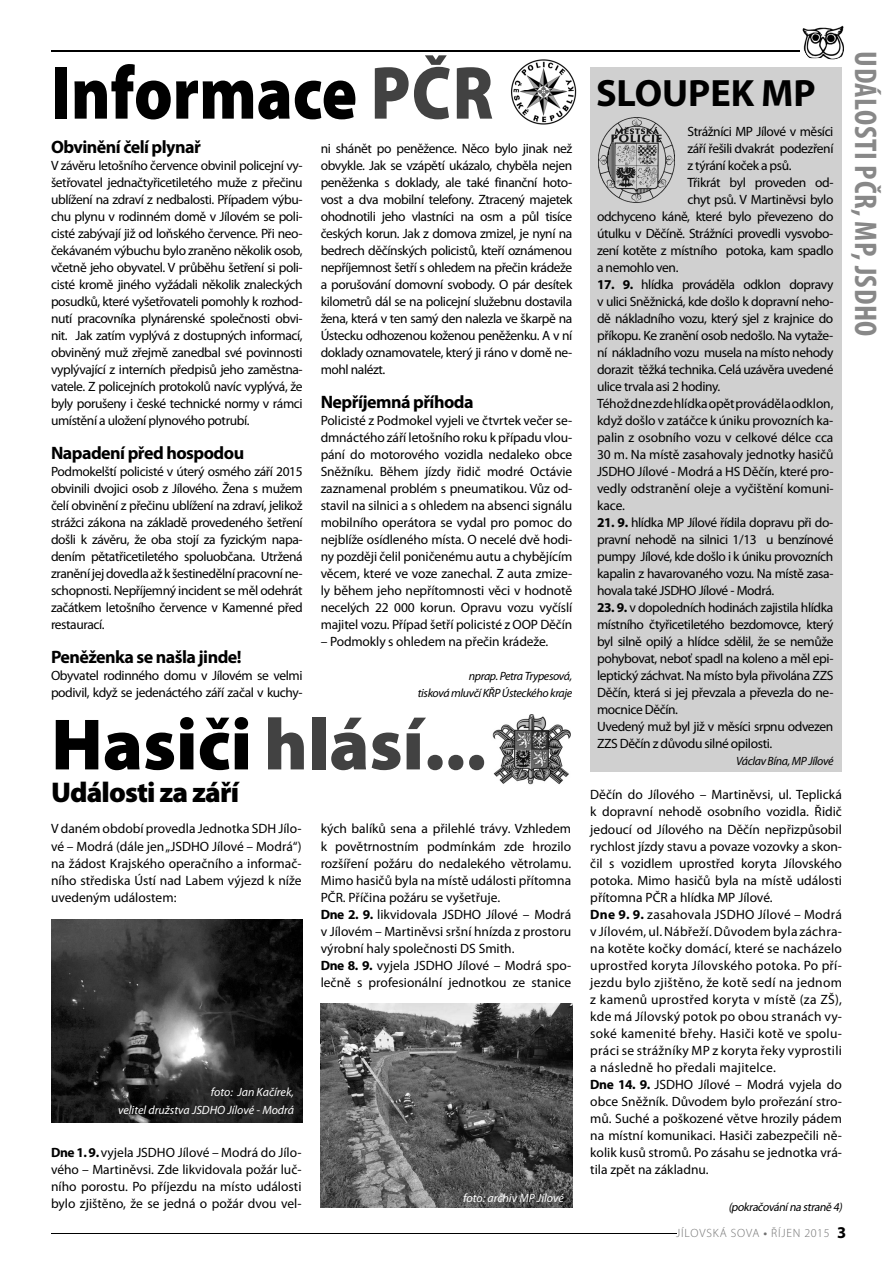
<style>
.page{position:relative;width:893px;height:1263px;background:#fff}
.page>*{position:absolute;margin:0;border:0;box-sizing:border-box;transform-origin:0 0}
.t1{font:900 75.75px "Myriad Pro";color:#000;scale:.87 1}
.t2{font:900 73.35px "Myriad Pro";color:#424242}
.t3{font:700 38.25px "Myriad Pro";color:#000}
.t4{font:700 condensed 31.5px "Myriad Pro";letter-spacing:.02em;color:#888}
.t5{font:900 28.65px "Myriad Pro";letter-spacing:-.03em;color:#000}
.t6{font:700 18px "Myriad Pro";letter-spacing:-.03em;color:#000}
.t7{font:13.5px/17px "Myriad Pro";letter-spacing:-.01em;color:#000;text-align:justify}
.t8{font:13.5px/17px "Myriad Pro";letter-spacing:-.03em;color:#000}
.t9{font:italic 12px/17px "Myriad Pro";letter-spacing:-.03em;color:#000;text-align:right}
.t10{font:italic 12px/18px "Myriad Pro";color:#fff;text-align:right}
.t11{font:300 12px "Myriad Pro";letter-spacing:.07em;color:#717171}
.t12{font:italic 12px "Myriad Pro";color:#000}
.s1{color:#424242}
.s2{color:#000}
.s3{font-weight:700}
.s4{font-weight:600}
.s5{font-weight:700;font-size:16.5px;color:#000}
</style>
<div class="page">
<img style="left:791px;top:25px;width:53px;height:35px">
<hr style="left:51px;top:1233px;width:625px;height:1px;background:#000">
<hr style="left:51px;top:51px;width:748px;height:1px;background:#000">
<div style="left:590px;top:68px;width:252px;height:704px;background:#d0d0d0"></div>
<img style="left:598px;top:117px;width:77px;height:86px">
<img style="left:492px;top:714px;width:78px;height:71px">
<img style="left:511px;top:59px;width:66px;height:65px">
<img style="left:51px;top:919px;width:252px;height:204px">
<img style="left:321px;top:1003px;width:251px;height:205px">
<h1 class="t1" style="left:51px;top:64px;width:510px">Informace <span class="s1">PČR</span></h1>
<h3 class="t6" style="left:51px;top:140px;width:151px">Obvinění čelí plynař</h3>
<p class="t7" style="left:51px;top:158px;width:253px">V závěru letošního července obvinil policejní vy&shy;šetřovatel jednačtyřicetiletého muže z přečinu ublížení na zdraví z nedbalosti. Případem výbu&shy;chu plynu v rodinném domě v Jílovém se poli&shy;cisté zabývají již od loňského července. Při neo&shy;čekávaném výbuchu bylo zraněno několik osob, včetně jeho obyvatel. V průběhu šetření si poli&shy;cisté kromě jiného vyžádali několik znaleckých posudků, které vyšetřovateli pomohly k rozhod&shy;nutí pracovníka plynárenské společnosti obvi&shy;nit. Jak zatím vyplývá z dostupných informací, obviněný muž zřejmě zanedbal své povinnosti vyplývající z interních předpisů jeho zaměstna&shy;vatele. Z policejních protokolů navíc vyplývá, že byly porušeny i české technické normy v rámci umístění a uložení plynového potrubí.</p>
<h3 class="t6" style="left:51px;top:446px;width:195px">Napadení před hospodou</h3>
<p class="t7" style="left:51px;top:464px;width:253px">Podmokelští policisté v úterý osmého září 2015 obvinili dvojici osob z Jílového. Žena s mužem čelí obvinění z přečinu ublížení na zdraví, jelikož strážci zákona na základě provedeného šetření došli k závěru, že oba stojí za fyzickým napa&shy;dením pětatřicetiletého spoluobčana. Utržená zranění jej dovedla až k šestinedělní pracovní ne&shy;schopnosti. Nepříjemný incident se měl odehrát začátkem letošního července v Kamenné před restaurací.</p>
<h3 class="t6" style="left:51px;top:650px;width:192px">Peněženka se našla jinde!</h3>
<p class="t8" style="left:51px;top:668px;width:253px">Obyvatel rodinného domu v Jílovém se velmi podivil, když se jedenáctého září začal v kuchy-</p>
<p class="t7" style="left:321px;top:141px;width:253px">ni shánět po peněžence. Něco bylo jinak než obvykle. Jak se vzápětí ukázalo, chyběla nejen peněženka s doklady, ale také finanční hoto&shy;vost a dva mobilní telefony. Ztracený majetek ohodnotili jeho vlastníci na osm a půl tisíce českých korun. Jak z domova zmizel, je nyní na bedrech děčínských policistů, kteří oznámenou nepříjemnost šetří s ohledem na přečin krádeže a porušování domovní svobody. O pár desítek kilometrů dál se na policejní služebnu dostavila žena, která v ten samý den nalezla ve škarpě na Ústecku odhozenou koženou peněženku. A v ní doklady oznamovatele, který ji ráno v domě ne&shy;mohl nalézt.</p>
<h3 class="t6" style="left:321px;top:395px;width:154px">Nepříjemná příhoda</h3>
<p class="t7" style="left:321px;top:413px;width:253px">Policisté z Podmokel vyjeli ve čtvrtek večer se&shy;dmnáctého září letošního roku k případu vlou&shy;pání do motorového vozidla nedaleko obce Sněžníku. Během jízdy řidič modré Octávie zaznamenal problém s pneumatikou. Vůz od&shy;stavil na silnici a s ohledem na absenci signálu mobilního operátora se vydal pro pomoc do nejblíže osídleného místa. O necelé dvě hodi&shy;ny později čelil poničenému autu a chybějícím věcem, které ve voze zanechal. Z auta zmize&shy;ly během jeho nepřítomnosti věci v hodnotě necelých 22 000 korun. Opravu vozu vyčíslí majitel vozu. Případ šetří policisté z OOP Děčín</p>
<p class="t7" style="left:321px;top:634px;width:229px">– Podmokly s ohledem na přečin krádeže.</p>
<p class="t9" style="left:418px;top:669px;width:156px">nprap. Petra Trypesová,<br>tisková mluvčí KŘP Ústeckého kraje</p>
<h2 class="t2" style="left:51px;top:717px;width:437px"><span class="s2">Hasiči</span> hlásí...</h2>
<h3 class="t5" style="left:51px;top:781px;width:189px">Události za září</h3>
<p class="t7" style="left:51px;top:821px;width:252px">V daném období provedla Jednotka SDH Jílo&shy;vé – Modrá (dále jen „JSDHO Jílové – Modrá“) na žádost Krajského operačního a informač&shy;ního střediska Ústí nad Labem výjezd k níže uvedeným událostem:</p>
<p class="t7" style="left:321px;top:821px;width:252px;text-align:left">kých balíků sena a přilehlé trávy. Vzhledem k povětrnostním podmínkám zde hrozilo rozšíření požáru do nedalekého větrolamu.<br>Mimo hasičů byla na místě události přítomna PČR. Příčina požáru se vyšetřuje.<br><span class="s3">Dne 2. 9.</span> likvidovala JSDHO Jílové – Modrá v Jílovém – Martiněvsi sršní hnízda z prostoru výrobní haly společnosti DS Smith.<br><span class="s3">Dne 8. 9.</span> vyjela JSDHO Jílové – Modrá spo&shy;lečně s profesionální jednotkou ze stanice</p>
<p class="t10" style="left:118px;top:1084px;width:178px">foto: Jan Kačírek,<br>velitel družstva JSDHO Jílové - Modrá</p>
<p class="t7" style="left:51px;top:1145px;width:252px"><span class="s3">Dne 1. 9.</span> vyjela JSDHO Jílové – Modrá do Jílo&shy;vého – Martiněvsi. Zde likvidovala požár luč&shy;ního porostu. Po příjezdu na místo události bylo zjištěno, že se jedná o požár dvou vel-</p>
<p class="t10" style="left:463px;top:1190px;width:102px">foto: archiv MP Jílové</p>
<h3 class="t3" style="left:596px;top:79px;width:221px">SLOUPEK MP</h3>
<p class="t8" style="left:687px;top:124px;width:147px">Strážníci MP Jílové v měsíci</p>
<p class="t8" style="left:687px;top:141px;width:147px">září řešili dvakrát podezření</p>
<p class="t8" style="left:687px;top:158px;width:106px">z týrání koček a psů.</p>
<p class="t8" style="left:687px;top:175px;width:147px">Třikrát byl proveden od-</p>
<p class="t8" style="left:687px;top:192px;width:147px">chyt psů. V Martiněvsi bylo</p>
<p class="t8" style="left:597px;top:209px;width:238px">odchyceno káně, které bylo převezeno do</p>
<p class="t8" style="left:597px;top:226px;width:238px">útulku v Děčíně. Strážníci provedli vysvobo-</p>
<p class="t8" style="left:597px;top:243px;width:238px">zení kotěte z místního potoka, kam spadlo</p>
<p class="t8" style="left:597px;top:260px;width:83px">a nemohlo ven.</p>
<p class="t7" style="left:597px;top:277px;width:238px;text-align:left"><span class="s3">17. 9.</span> hlídka prováděla odklon dopravy v ulici Sněžnická, kde došlo k dopravní neho&shy;dě nákladního vozu, který sjel z krajnice do příkopu. Ke zranění osob nedošlo. Na vytaže&shy;ní nákladního vozu musela na místo nehody dorazit těžká technika. Celá uzávěra uvedené ulice trvala asi 2 hodiny.<br>Téhož dne zde hlídka opět prováděla odklon, když došlo v zatáčce k úniku provozních ka&shy;palin z osobního vozu v celkové délce cca 30 m. Na místě zasahovaly jednotky hasičů JSDHO Jílové - Modrá a HS Děčín, které pro&shy;vedly odstranění oleje a vyčištění komuni&shy;kace.</p>
<p class="t7" style="left:597px;top:515px;width:238px"><span class="s3">21. 9.</span> hlídka MP Jílové řídila dopravu při do&shy;pravní nehodě na silnici 1/13 u benzínové pumpy Jílové, kde došlo i k úniku provozních kapalin z havarovaného vozu. Na místě zasa&shy;hovala také JSDHO Jílové - Modrá.</p>
<p class="t8" style="left:597px;top:600px;width:238px"><span class="s3">23. 9.</span> v dopoledních hodinách zajistila hlídka místního čtyřicetiletého bezdomovce, který byl silně opilý a hlídce sdělil, že se nemůže pohybovat, neboť spadl na koleno a měl epi&shy;leptický záchvat. Na místo byla přivolána ZZS Děčín, která si jej převzala a převezla do ne&shy;mocnice Děčín.<br>Uvedený muž byl již v měsíci srpnu odvezen ZZS Děčín z důvodu silné opilosti.</p>
<p class="t9" style="left:736px;top:754px;width:99px">Václav Bína, MP Jílové</p>
<p class="t7" style="left:590px;top:787px;width:253px;text-align:left">Děčín do Jílového – Martiněvsi, ul. Teplická k dopravní nehodě osobního vozidla. Řidič jedoucí od Jílového na Děčín nepřizpůsobil rychlost jízdy stavu a povaze vozovky a skon&shy;čil s vozidlem uprostřed koryta Jílovského potoka. Mimo hasičů byla na místě události přítomna PČR a hlídka MP Jílové.<br><span class="s3">Dne 9. 9.</span> zasahovala JSDHO Jílové – Modrá v Jílovém, ul. Nábřeží. Důvodem byla záchra&shy;na kotěte kočky domácí, které se nacházelo uprostřed koryta Jílovského potoka. Po pří&shy;jezdu bylo zjištěno, že kotě sedí na jednom z kamenů uprostřed koryta v místě (za ZŠ), kde má Jílovský potok po obou stranách vy&shy;soké kamenité břehy. Hasiči kotě ve spolu&shy;práci se strážníky MP z koryta řeky vyprostili a následně ho předali majitelce.<br><span class="s3">Dne 14. 9.</span> JSDHO Jílové – Modrá vyjela do obce Sněžník. Důvodem bylo prořezání stro&shy;mů. Suché a poškozené větve hrozily pádem na místní komunikaci. Hasiči zabezpečili ně&shy;kolik kusů stromů. Po zásahu se jednotka vrá&shy;tila zpět na základnu.</p>
<h3 class="t4" style="left:877px;top:51px;width:287px;rotate:90deg">UDÁLOSTI PČR, MP, JSDHO</h3>
<p class="t12" style="left:728px;top:1202px;width:117px">(pokračování na straně 4)</p>
<p class="t11" style="left:676px;top:1229px;width:172px">JÍLOVSKÁ SOVA <span class="s4">•</span> ŘÍJEN 2015 <span class="s5">3</span></p>
</div>
